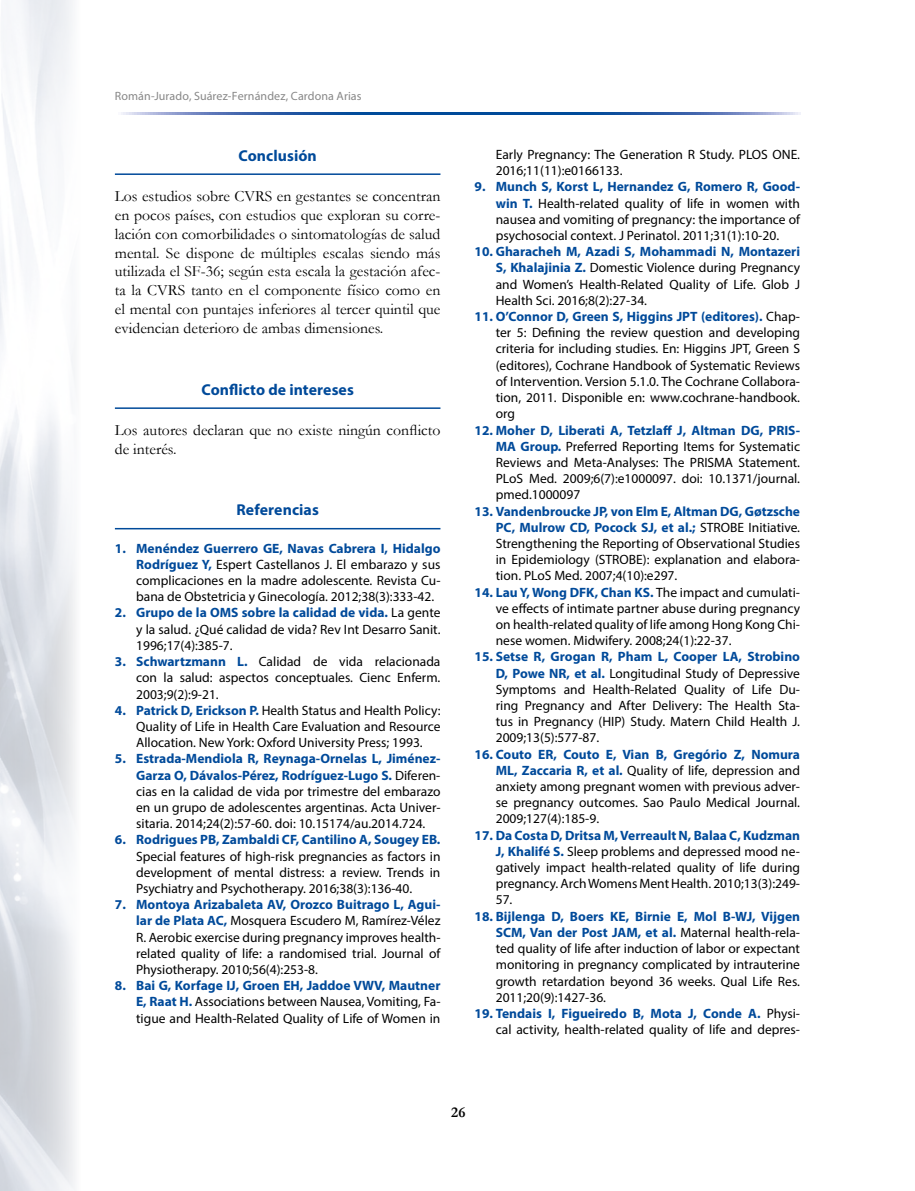
<style>
.page{position:relative;width:915px;height:1191px;background:#fff}
.page>*{position:absolute;margin:0;border:0;box-sizing:border-box;transform-origin:0 0}
.t1{font:15.75px/18.9px "Garamond";color:#000;text-align:justify}
.t2{font:700 15.75px "Myriad Pro";letter-spacing:.005em;color:#004a9a}
.t3{font:700 15px "Garamond";color:#000}
.t4{font:13.5px/16.2px "Myriad Pro";color:#000;text-align:justify}
.t5{font:700 13.5px "Myriad Pro";color:#004a9a}
.t6{font:12px "Myriad Pro";letter-spacing:.01em;color:#878787}
.s1{font-weight:700;color:#004a9a}
</style>
<div class="page">
<img style="left:0;top:0;width:76px;height:1191px">
<svg style="left:121px;top:112px;width:678px;height:2px"></svg>
<hr style="left:115px;top:173px;width:325px;height:2px;background:#004a9a">
<hr style="left:115px;top:407px;width:325px;height:2px;background:#004a9a">
<hr style="left:115px;top:528px;width:325px;height:1px;background:#004a9a">
<p class="t6" style="left:115px;top:89px;width:248px">Román-Jurado, Suárez-Fernández, Cardona Arias</p>
<p class="t2" style="left:238px;top:145px;width:80px">Conclusión</p>
<p class="t1" style="left:115px;top:186px;width:327px">Los estudios sobre CVRS en gestantes se concentran en pocos países, con estudios que exploran su corre&shy;lación con comorbilidades o sintomatologías de salud mental. Se dispone de múltiples escalas siendo más utilizada el SF-36; según esta escala la gestación afec&shy;ta la CVRS tanto en el componente físico como en el mental con puntajes inferiores al tercer quintil que evidencian deterioro de ambas dimensiones.</p>
<p class="t2" style="left:201px;top:379px;width:154px">Conflicto de intereses</p>
<p class="t1" style="left:115px;top:420px;width:327px">Los autores declaran que no existe ningún conflicto de interés.</p>
<p class="t2" style="left:236px;top:499px;width:84px">Referencias</p>
<p class="t4" style="left:136px;top:540px;width:306px;text-indent:-21px"><span class="s1">1. Menéndez Guerrero GE, Navas Cabrera I, Hidalgo Rodríguez Y,</span> Espert Castellanos J. El embarazo y sus complicaciones en la madre adolescente. Revista Cu&shy;bana de Obstetricia y Ginecología. 2012;38(3):333-42.</p>
<p class="t4" style="left:136px;top:604px;width:306px;text-indent:-21px"><span class="s1">2. Grupo de la OMS sobre la calidad de vida.</span> La gente y la salud. ¿Qué calidad de vida? Rev Int Desarro Sanit.<br>1996;17(4):385-7.</p>
<p class="t4" style="left:136px;top:653px;width:306px;text-indent:-21px"><span class="s1">3. Schwartzmann L.</span> Calidad de vida relacionada con la salud: aspectos conceptuales. Cienc Enferm.<br>2003;9(2):9-21.</p>
<p class="t4" style="left:136px;top:702px;width:306px;text-indent:-21px"><span class="s1">4. Patrick D, Erickson P.</span> Health Status and Health Policy:<br>Quality of Life in Health Care Evaluation and Resource Allocation. New York: Oxford University Press; 1993.</p>
<p class="t4" style="left:136px;top:750px;width:306px;text-indent:-21px"><span class="s1">5. Estrada-Mendiola R, Reynaga-Ornelas L, Jiménez-Garza O, Dávalos-Pérez, Rodríguez-Lugo S.</span> Diferen&shy;cias en la calidad de vida por trimestre del embarazo en un grupo de adolescentes argentinas. Acta Univer&shy;sitaria. 2014;24(2):57-60. doi: 10.15174/au.2014.724.</p>
<p class="t5" style="left:115px;top:831px;width:327px">6. Rodrigues PB, Zambaldi CF, Cantilino A, Sougey EB.</p>
<p class="t4" style="left:136px;top:847px;width:306px">Special features of high-risk pregnancies as factors in development of mental distress: a review. Trends in Psychiatry and Psychotherapy. 2016;38(3):136-40.</p>
<p class="t4" style="left:136px;top:896px;width:306px;text-indent:-21px"><span class="s1">7. Montoya Arizabaleta AV, Orozco Buitrago L, Agui&shy;lar de Plata AC,</span> Mosquera Escudero M, Ramírez-Vélez R. Aerobic exercise during pregnancy improves health&shy;related quality of life: a randomised trial. Journal of Physiotherapy. 2010;56(4):253-8.</p>
<p class="t4" style="left:136px;top:977px;width:306px;text-indent:-21px"><span class="s1">8. Bai G, Korfage IJ, Groen EH, Jaddoe VWV, Mautner E, Raat H.</span> Associations between Nausea, Vomiting, Fa&shy;tigue and Health-Related Quality of Life of Women in</p>
<p class="t4" style="left:495px;top:146px;width:306px">Early Pregnancy: The Generation R Study. PLOS ONE.<br>2016;11(11):e0166133.</p>
<p class="t4" style="left:495px;top:179px;width:306px;text-indent:-21px"><span class="s1">9. Munch S, Korst L, Hernandez G, Romero R, Good&shy;win T.</span> Health-related quality of life in women with nausea and vomiting of pregnancy: the importance of psychosocial context. J Perinatol. 2011;31(1):10-20.</p>
<p class="t4" style="left:495px;top:243px;width:306px;text-indent:-21px"><span class="s1">10. Gharacheh M, Azadi S, Mohammadi N, Montazeri S, Khalajinia Z.</span> Domestic Violence during Pregnancy and Women’s Health-Related Quality of Life. Glob J Health Sci. 2016;8(2):27-34.</p>
<p class="t4" style="left:495px;top:308px;width:306px;text-indent:-21px"><span class="s1">11. O’Connor D, Green S, Higgins JPT (editores).</span> Chap&shy;ter 5: Defining the review question and developing criteria for including studies. En: Higgins JPT, Green S (editores), Cochrane Handbook of Systematic Reviews of Intervention. Version 5.1.0. The Cochrane Collabora&shy;tion, 2011. Disponible en: www.cochrane-handbook. org</p>
<p class="t4" style="left:495px;top:422px;width:306px;text-indent:-21px"><span class="s1">12. Moher D, Liberati A, Tetzlaff J, Altman DG, PRIS-MA Group.</span> Preferred Reporting Items for Systematic Reviews and Meta-Analyses: The PRISMA Statement.<br>PLoS Med. 2009;6(7):e1000097. doi: 10.1371/journal. pmed.1000097</p>
<p class="t4" style="left:495px;top:503px;width:306px;text-indent:-21px"><span class="s1">13. Vandenbroucke JP, von Elm E, Altman DG, Gøtzsche PC, Mulrow CD, Pocock SJ, et al.;</span> STROBE Initiative.<br>Strengthening the Reporting of Observational Studies in Epidemiology (STROBE): explanation and elabora&shy;tion. PLoS Med. 2007;4(10):e297.</p>
<p class="t4" style="left:495px;top:584px;width:306px;text-indent:-21px"><span class="s1">14. Lau Y, Wong DFK, Chan KS.</span> The impact and cumulati&shy;ve effects of intimate partner abuse during pregnancy on health-related quality of life among Hong Kong Chi&shy;nese women. Midwifery. 2008;24(1):22-37.</p>
<p class="t4" style="left:495px;top:648px;width:306px;text-indent:-21px"><span class="s1">15. Setse R, Grogan R, Pham L, Cooper LA, Strobino D, Powe NR, et al.</span> Longitudinal Study of Depressive Symptoms and Health-Related Quality of Life Du&shy;ring Pregnancy and After Delivery: The Health Sta&shy;tus in Pregnancy (HIP) Study. Matern Child Health J.<br>2009;13(5):577-87.</p>
<p class="t4" style="left:495px;top:746px;width:306px;text-indent:-21px"><span class="s1">16. Couto ER, Couto E, Vian B, Gregório Z, Nomura ML, Zaccaria R, et al.</span> Quality of life, depression and anxiety among pregnant women with previous adver&shy;se pregnancy outcomes. Sao Paulo Medical Journal.<br>2009;127(4):185-9.</p>
<p class="t4" style="left:495px;top:827px;width:306px;text-indent:-21px"><span class="s1">17. Da Costa D, Dritsa M, Verreault N, Balaa C, Kudzman J, Khalifé S.</span> Sleep problems and depressed mood ne&shy;gatively impact health-related quality of life during pregnancy. Arch Womens Ment Health. 2010;13(3):249- 57.</p>
<p class="t4" style="left:495px;top:908px;width:306px;text-indent:-21px"><span class="s1">18. Bijlenga D, Boers KE, Birnie E, Mol B-WJ, Vijgen SCM, Van der Post JAM, et al.</span> Maternal health-rela&shy;ted quality of life after induction of labor or expectant monitoring in pregnancy complicated by intrauterine growth retardation beyond 36 weeks. Qual Life Res.<br>2011;20(9):1427-36.</p>
<p class="t4" style="left:474px;top:1005px;width:327px;text-align:right"><span class="s1">19. Tendais I, Figueiredo B, Mota J, Conde A.</span> Physi&shy;cal activity, health-related quality of life and depres-</p>
<p class="t3" style="left:451px;top:1102px;width:16px">26</p>
</div>
